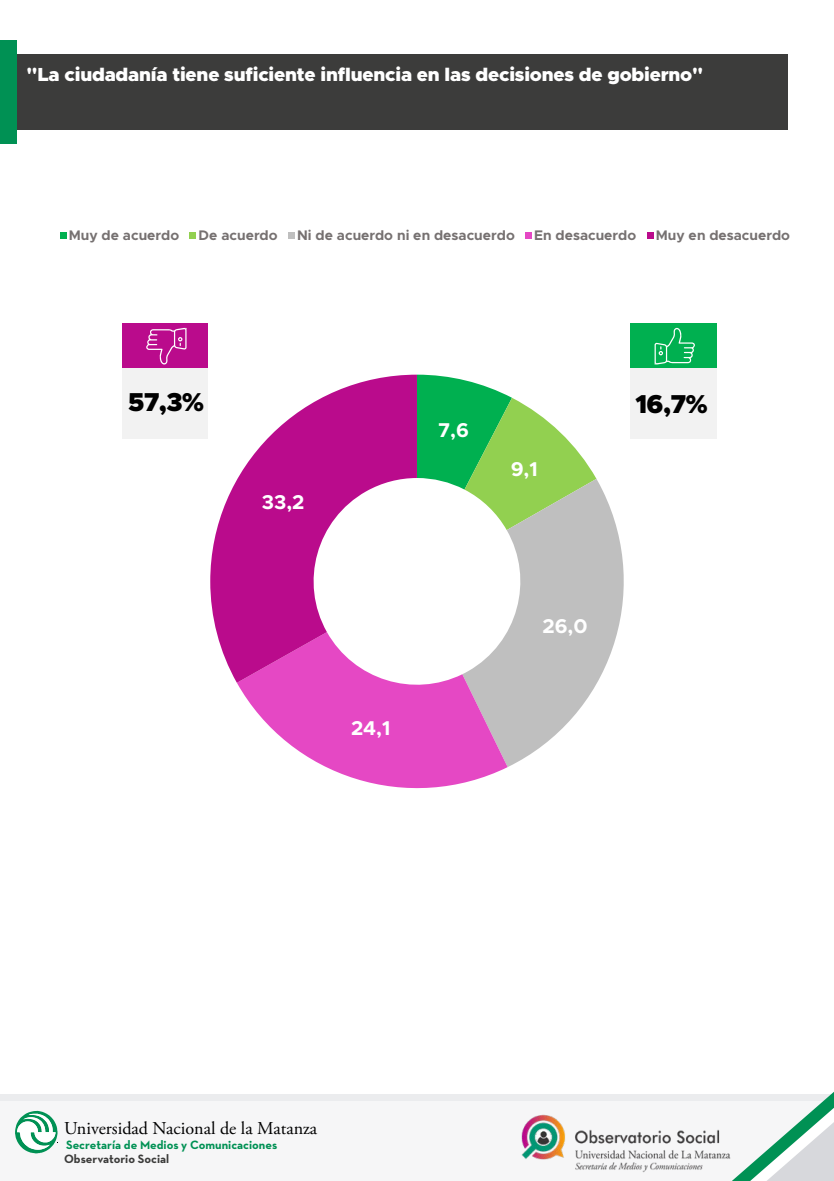
<style>
.page{position:relative;width:834px;height:1181px;background:#fff}
.page>*{position:absolute;margin:0;border:0;box-sizing:border-box;transform-origin:0 0}
.t1{font:900 26px "Metropolis";color:#000}
.t2{font:700 20.1px "Metropolis";color:#fff}
.t3{font:900 19px "Metropolis";letter-spacing:-.01em;color:#fff}
.t4{font:18.1px "Adobe Garamond Pro";color:#000}
.t5{font:700 13.9px "Metropolis";color:#767171}
.t6{font:700 12.3px "Neutra Text";color:#009154}
.t7{font:700 12.3px "Neutra Text";color:#3c3c3b}
</style>
<div class="page">
<div style="left:4px;top:55px;width:784px;height:75px;background:#3c3c3b"></div>
<div style="left:0;top:41px;width:17px;height:103px;background:#009154"></div>
<div style="left:0;top:1101px;width:834px;height:80px;background:#f6f6f7"></div>
<svg style="left:15px;top:1111px;width:43px;height:42px"></svg>
<div style="left:0;top:1094px;width:834px;height:7px;background:#ebecee"></div>
<svg style="left:732px;top:1092px;width:102px;height:89px"></svg>
<div style="left:630px;top:368px;width:87px;height:71px;background:#f2f2f2"></div>
<div style="left:630px;top:323px;width:87px;height:45px;background:#00b050"></div>
<svg style="left:655px;top:328px;width:40px;height:36px"></svg>
<div style="left:122px;top:368px;width:86px;height:71px;background:#f2f2f2"></div>
<div style="left:122px;top:323px;width:86px;height:45px;background:#ba0b8c"></div>
<svg style="left:146px;top:328px;width:41px;height:36px"></svg>
<div style="left:60px;top:232px;width:6px;height:7px;background:#00b050"></div>
<div style="left:190px;top:232px;width:6px;height:7px;background:#92d050"></div>
<div style="left:288px;top:232px;width:7px;height:7px;background:#bfbfbf"></div>
<div style="left:525px;top:232px;width:7px;height:7px;background:#e548c4"></div>
<div style="left:647px;top:232px;width:6px;height:7px;background:#ba0b8c"></div>
<svg style="left:417px;top:375px;width:179px;height:114px"></svg>
<svg style="left:462px;top:479px;width:162px;height:288px;fill:#bfbfbf"></svg>
<svg style="left:237px;top:632px;width:271px;height:157px;fill:#e548c4"></svg>
<svg style="left:210px;top:375px;width:207px;height:308px;fill:#ba0b8c"></svg>
<img style="left:521px;top:1114px;width:210px;height:58px">
<h3 class="t3" style="left:27px;top:62px;width:678px">"La ciudadanía tiene suficiente influencia en las decisiones de gobierno"</h3>
<p class="t5" style="left:69px;top:226px;width:112px">Muy de acuerdo</p>
<p class="t5" style="left:199px;top:226px;width:81px">De acuerdo</p>
<p class="t5" style="left:297px;top:226px;width:219px">Ni de acuerdo ni en desacuerdo</p>
<p class="t5" style="left:534px;top:226px;width:104px">En desacuerdo</p>
<p class="t5" style="left:656px;top:226px;width:136px">Muy en desacuerdo</p>
<h1 class="t1" style="left:128px;top:385px;width:78px">57,3%</h1>
<h1 class="t1" style="left:635px;top:387px;width:74px">16,7%</h1>
<h2 class="t2" style="left:262px;top:490px;width:44px">33,2</h2>
<h2 class="t2" style="left:351px;top:716px;width:41px">24,1</h2>
<h2 class="t2" style="left:438px;top:417px;width:32px">7,6</h2>
<h2 class="t2" style="left:511px;top:456px;width:29px">9,1</h2>
<h2 class="t2" style="left:542px;top:613px;width:47px">26,0</h2>
<h3 class="t4" style="left:64px;top:1117px;width:255px">Universidad Nacional de la Matanza</h3>
<p class="t6" style="left:66px;top:1137px;width:213px">Secretaría de Medios y Comunicaciones</p>
<p class="t7" style="left:64px;top:1151px;width:107px">Observatorio Social</p>
</div>
